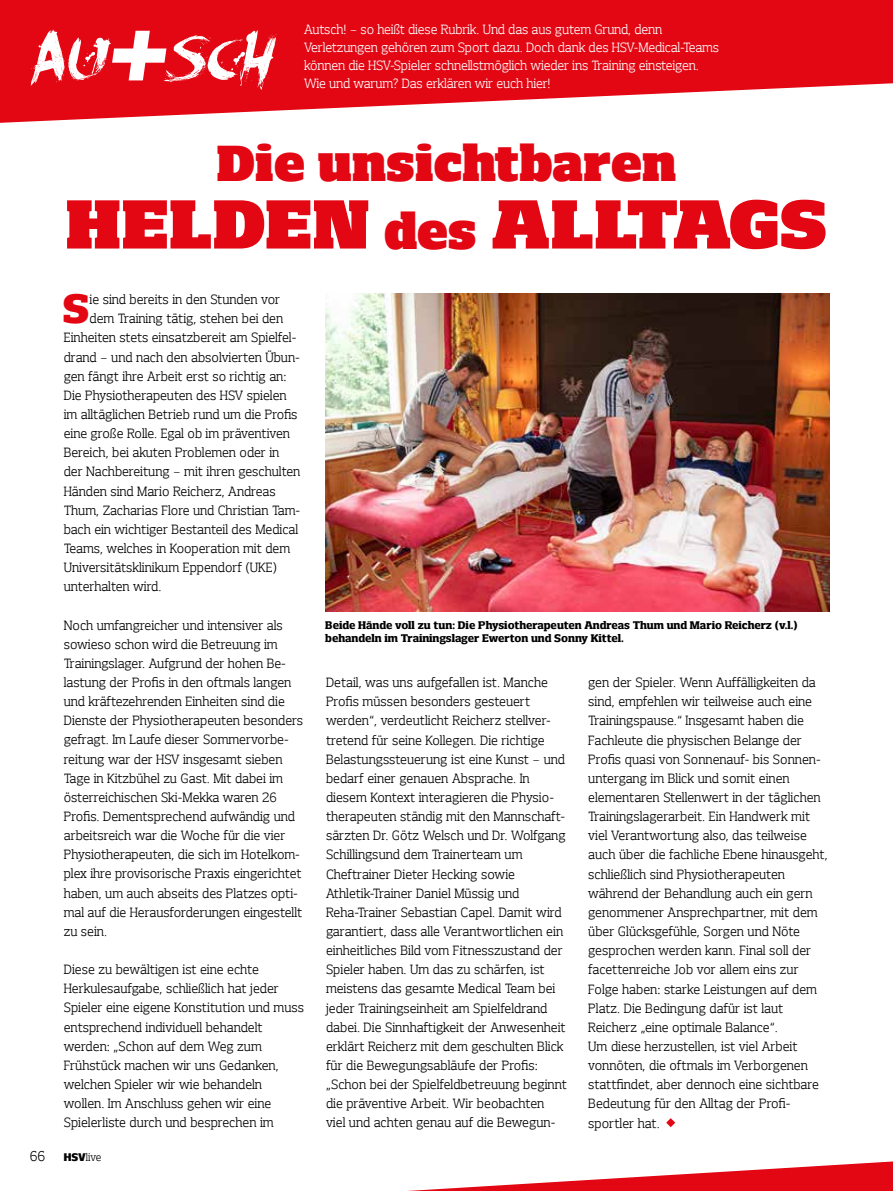
<style>
.page{position:relative;width:893px;height:1191px;background:#fff}
.page>*{position:absolute;margin:0;border:0;box-sizing:border-box;transform-origin:0 0}
.t1{font:italic 67.8px "Face Your Fears";color:#fff}
.t2{font:800 66px "Hsv Slab";letter-spacing:.005em;color:#e30613}
.t3{font:800 48px "Hsv Slab";letter-spacing:-.005em;color:#e30613}
.t4{font:800 39px "Hsv Slab";color:#e30613}
.t5{font:300 13.5px "Hsv Slab";color:#000}
.t6{font:300 12.75px/19.2px "Hsv Slab";color:#000}
.t7{font:300 12.75px/18px "Hsv Slab";letter-spacing:-.01em;color:#fff}
.t8{font:700 10.5px/13.5px "Hsv Slab";color:#000}
.t9{font:300 10.5px "Hsv Slab";color:#000}
.s1{font-size:48px}
.s2{font-family:"Hsv Sans";font-weight:800}
</style>
<div class="page">
<svg style="left:0;top:0;width:893px;height:123px;fill:#e30613"></svg>
<svg style="left:408px;top:1161px;width:485px;height:30px"></svg>
<svg style="left:112px;top:31px;width:54px;height:49px"></svg>
<svg style="left:666px;top:1118px;width:9px;height:9px"></svg>
<img style="left:325px;top:293px;width:504px;height:319px">
<h1 class="t1" style="left:29px;top:13px;width:243px">Au sch</h1>
<p class="t7" style="left:304px;top:21px;width:417px">Autsch! – so heißt diese Rubrik. Und das aus gutem Grund, denn Verletzungen gehören zum Sport dazu. Doch dank des HSV-Medical-Teams können die HSV-Spieler schnellstmöglich wieder ins Training einsteigen.<br>Wie und warum? Das erklären wir euch hier!</p>
<h3 class="t3" style="left:216px;top:134px;width:462px">Die unsichtbaren</h3>
<h2 class="t2" style="left:65px;top:183px;width:764px">HELDEN <span class="s1">des</span> ALLTAGS</h2>
<h3 class="t4" style="left:62px;top:285px;width:29px">S</h3>
<p class="t6" style="left:90px;top:290px;width:192px">ie sind bereits in den Stunden vor</p>
<p class="t6" style="left:90px;top:309px;width:195px">dem Training tätig, stehen bei den</p>
<p class="t6" style="left:64px;top:328px;width:234px">Einheiten stets einsatzbereit am Spielfel-</p>
<p class="t6" style="left:64px;top:348px;width:238px">drand – und nach den absolvierten Übun-</p>
<p class="t6" style="left:64px;top:367px;width:224px">gen fängt ihre Arbeit erst so richtig an:</p>
<p class="t6" style="left:64px;top:386px;width:224px">Die Physiotherapeuten des HSV spielen</p>
<p class="t6" style="left:64px;top:405px;width:235px">im alltäglichen Betrieb rund um die Profis</p>
<p class="t6" style="left:64px;top:424px;width:228px">eine große Rolle. Egal ob im präventiven</p>
<p class="t6" style="left:64px;top:443px;width:217px">Bereich, bei akuten Problemen oder in</p>
<p class="t6" style="left:64px;top:462px;width:238px">der Nachbereitung – mit ihren geschulten</p>
<p class="t6" style="left:64px;top:482px;width:213px">Händen sind Mario Reicherz, Andreas</p>
<p class="t6" style="left:64px;top:501px;width:238px">Thum, Zacharias Flore und Christian Tam-</p>
<p class="t6" style="left:64px;top:520px;width:236px">bach ein wichtiger Bestanteil des Medical</p>
<p class="t6" style="left:64px;top:539px;width:228px">Teams, welches in Kooperation mit dem</p>
<p class="t6" style="left:64px;top:558px;width:215px">Universitätsklinikum Eppendorf (UKE)</p>
<p class="t6" style="left:64px;top:577px;width:99px">unterhalten wird.</p>
<p class="t6" style="left:64px;top:616px;width:241px">Noch umfangreicher und intensiver als sowieso schon wird die Betreuung im Trainingslager. Aufgrund der hohen Be&shy;lastung der Profis in den oftmals langen und kräftezehrenden Einheiten sind die Dienste der Physiotherapeuten besonders gefragt. Im Laufe dieser Sommervorbe&shy;reitung war der HSV insgesamt sieben Tage in Kitzbühel zu Gast. Mit dabei im österreichischen Ski-Mekka waren 26<br>Profis. Dementsprechend aufwändig und arbeitsreich war die Woche für die vier Physiotherapeuten, die sich im Hotelkom&shy;plex ihre provisorische Praxis eingerichtet haben, um auch abseits des Platzes opti&shy;mal auf die Herausforderungen eingestellt zu sein.</p>
<p class="t6" style="left:64px;top:960px;width:242px">Diese zu bewältigen ist eine echte Herkulesaufgabe, schließlich hat jeder Spieler eine eigene Konstitution und muss entsprechend individuell behandelt werden: „Schon auf dem Weg zum Frühstück machen wir uns Gedanken, welchen Spieler wir wie behandeln wollen. Im Anschluss gehen wir eine Spielerliste durch und besprechen im</p>
<p class="t5" style="left:30px;top:1148px;width:17px">66</p>
<p class="t9" style="left:64px;top:1151px;width:39px"><span class="s2">HSV</span>live</p>
<p class="t8" style="left:325px;top:618px;width:474px">Beide Hände voll zu tun: Die Physiotherapeuten Andreas Thum und Mario Reicherz (v.l.) behandeln im Trainingslager Ewerton und Sonny Kittel.</p>
<p class="t6" style="left:326px;top:673px;width:242px">Detail, was uns aufgefallen ist. Manche Profis müssen besonders gesteuert werden“, verdeutlicht Reicherz stellver&shy;tretend für seine Kollegen. Die richtige Belastungssteuerung ist eine Kunst – und bedarf einer genauen Absprache. In diesem Kontext interagieren die Physio&shy;therapeuten ständig mit den Mannschaft&shy;särzten Dr. Götz Welsch und Dr. Wolfgang Schillingsund dem Trainerteam um Cheftrainer Dieter Hecking sowie Athletik-Trainer Daniel Müssig und Reha-Trainer Sebastian Capel. Damit wird garantiert, dass alle Verantwortlichen ein einheitliches Bild vom Fitnesszustand der Spieler haben. Um das zu schärfen, ist meistens das gesamte Medical Team bei jeder Trainingseinheit am Spielfeldrand dabei. Die Sinnhaftigkeit der Anwesenheit erklärt Reicherz mit dem geschulten Blick für die Bewegungsabläufe der Profis: „Schon bei der Spielfeldbetreuung beginnt die präventive Arbeit. Wir beobachten viel und achten genau auf die Bewegun-</p>
<p class="t6" style="left:588px;top:673px;width:241px">gen der Spieler. Wenn Auffälligkeiten da sind, empfehlen wir teilweise auch eine Trainingspause.“ Insgesamt haben die Fachleute die physischen Belange der Profis quasi von Sonnenauf- bis Sonnen&shy;untergang im Blick und somit einen elementaren Stellenwert in der täglichen Trainingslagerarbeit. Ein Handwerk mit viel Verantwortung also, das teilweise auch über die fachliche Ebene hinausgeht, schließlich sind Physiotherapeuten während der Behandlung auch ein gern genommener Ansprechpartner, mit dem über Glücksgefühle, Sorgen und Nöte gesprochen werden kann. Final soll der facettenreiche Job vor allem eins zur Folge haben: starke Leistungen auf dem Platz. Die Bedingung dafür ist laut Reicherz „eine optimale Balance“.<br>Um diese herzustellen, ist viel Arbeit vonnöten, die oftmals im Verborgenen stattfindet, aber dennoch eine sichtbare Bedeutung für den Alltag der Profi&shy;sportler hat.</p>
</div>
